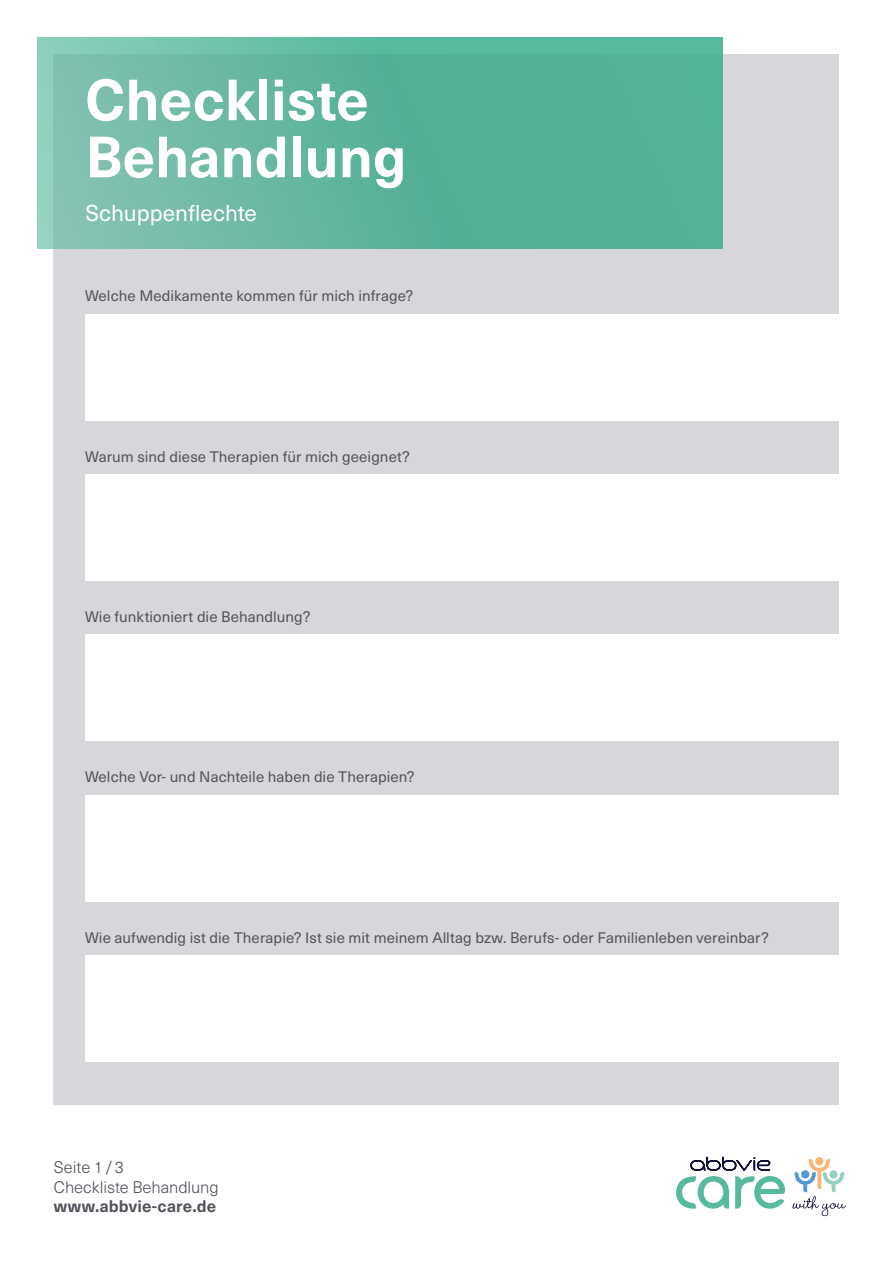
<style>
.page{position:relative;width:893px;height:1263px;background:#fff}
.page>*{position:absolute;margin:0;border:0;box-sizing:border-box;transform-origin:0 0}
.t1{font:700 57px/57px "Neue Haas Unica Pro";color:#fff}
.t2{font:22.5px "Neue Haas Unica Pro";color:#fff}
.t3{font:300 16.5px/19.5px "Neue Haas Unica Pro";letter-spacing:-.005em;color:#50535a}
.t4{font:700 16.5px "Neue Haas Unica Pro";letter-spacing:.005em;color:#50535a}
.t5{font:15px "Neue Haas Unica Pro";letter-spacing:.005em;color:#50535a}
</style>
<div class="page">
<div style="left:54px;top:54px;width:785px;height:1050px;background:#d7d7db"></div>
<svg style="left:37px;top:37px;width:686px;height:211px;background:#61b69f"></svg>
<svg style="left:676px;top:1157px;width:109px;height:52px"></svg>
<svg style="left:792px;top:1157px;width:54px;height:59px"></svg>
<div style="left:85px;top:314px;width:808px;height:106px;background:#fff"></div>
<div style="left:85px;top:474px;width:808px;height:107px;background:#fff"></div>
<div style="left:85px;top:635px;width:808px;height:106px;background:#fff"></div>
<div style="left:85px;top:795px;width:808px;height:106px;background:#fff"></div>
<div style="left:85px;top:955px;width:808px;height:106px;background:#fff"></div>
<h1 class="t1" style="left:85px;top:72px;width:323px">Checkliste<br>Behandlung</h1>
<h2 class="t2" style="left:85px;top:200px;width:173px">Schuppenflechte</h2>
<p class="t5" style="left:85px;top:287px;width:330px">Welche Medikamente kommen für mich infrage?</p>
<p class="t5" style="left:85px;top:447px;width:326px">Warum sind diese Therapien für mich geeignet?</p>
<p class="t5" style="left:85px;top:608px;width:227px">Wie funktioniert die Behandlung?</p>
<p class="t5" style="left:85px;top:768px;width:331px">Welche Vor- und Nachteile haben die Therapien?</p>
<p class="t5" style="left:85px;top:928px;width:685px">Wie aufwendig ist die Therapie? Ist sie mit meinem Alltag bzw. Berufs- oder Familienleben vereinbar?</p>
<p class="t3" style="left:54px;top:1158px;width:166px">Seite 1/3<br>Checkliste Behandlung</p>
<p class="t4" style="left:54px;top:1196px;width:164px">www.abbvie-care.de</p>
</div>
